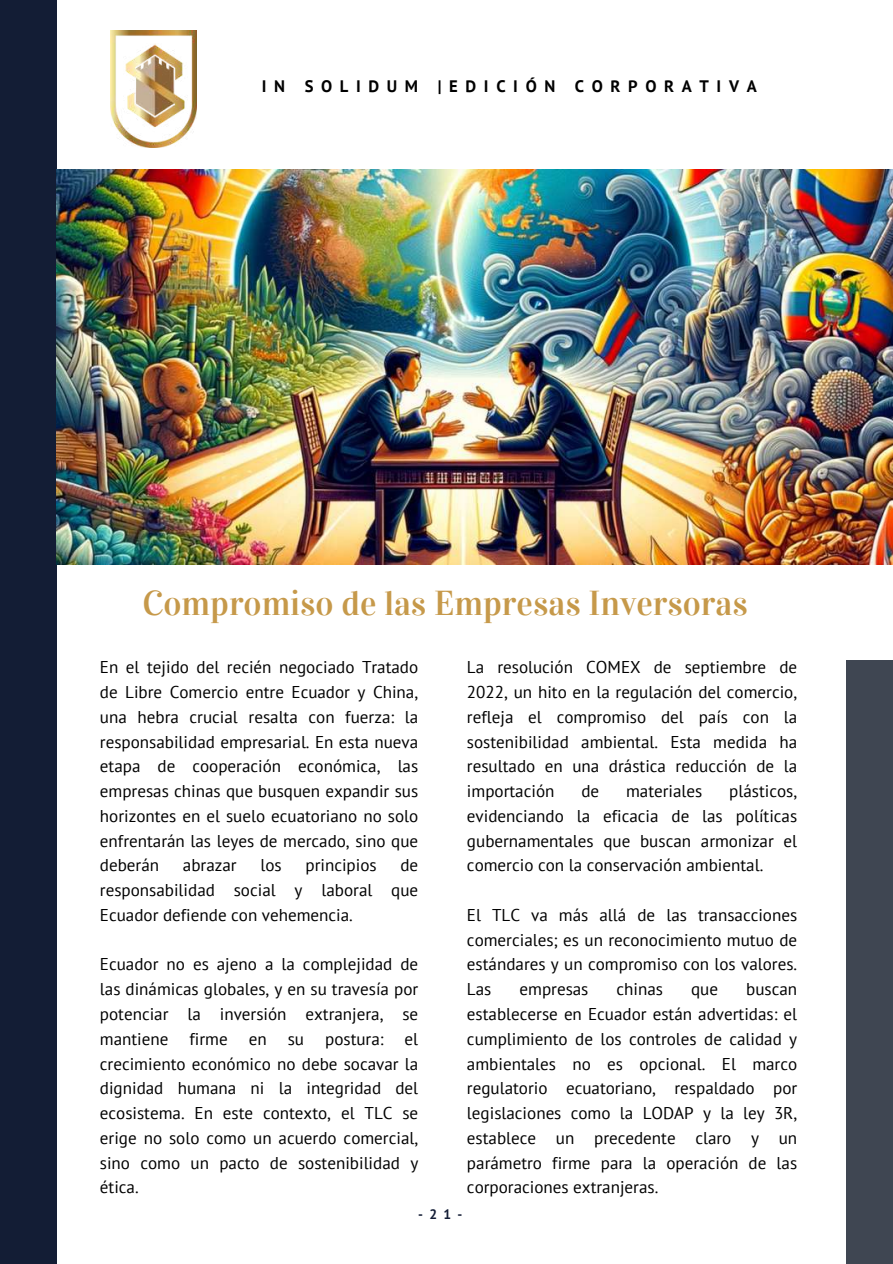
<style>
.page{position:relative;width:893px;height:1264px;background:#fff}
.page>*{position:absolute;margin:0;border:0;box-sizing:border-box;transform-origin:0 0}
.t1{font:34.5px "Vidaloka";color:#c6994a}
.t2{font:17.1px/24.8px "PT Sans";color:#000;text-align:justify}
.t3{font:700 16.65px "PT Sans";letter-spacing:.46em;color:#000}
.t4{font:700 13.65px "PT Sans";color:#131d35}
</style>
<div class="page">
<div style="left:0;top:0;width:56px;height:1263px;background:#131d35"></div>
<div style="left:845px;top:660px;width:47px;height:603px;background:#3f4652"></div>
<img style="left:110px;top:31px;width:87px;height:117px">
<img style="left:57px;top:169px;width:835px;height:395px">
<p class="t3" style="left:262px;top:75px;width:496px">IN SOLIDUM |EDICIÓN CORPORATIVA</p>
<h1 class="t1" style="left:142px;top:582px;width:607px">Compromiso de las Empresas Inversoras</h1>
<p class="t2" style="left:100px;top:654px;width:320px">En el tejido del recién negociado Tratado de Libre Comercio entre Ecuador y China, una hebra crucial resalta con fuerza: la responsabilidad empresarial. En esta nueva etapa de cooperación económica, las empresas chinas que busquen expandir sus horizontes en el suelo ecuatoriano no solo enfrentarán las leyes de mercado, sino que deberán</p>
<p class="t2" style="left:183px;top:852px;width:55px">abrazar</p>
<p class="t2" style="left:260px;top:852px;width:23px">los</p>
<p class="t2" style="left:305px;top:852px;width:73px">principios</p>
<p class="t2" style="left:100px;top:852px;width:320px;text-indent:300px">de responsabilidad social y laboral que Ecuador defiende con vehemencia.</p>
<p class="t2" style="left:100px;top:951px;width:320px">Ecuador no es ajeno a la complejidad de las dinámicas globales, y en su travesía por potenciar la inversión extranjera, se mantiene firme en su postura: el crecimiento económico no debe socavar la dignidad humana ni la integridad del ecosistema. En este contexto, el TLC se erige no solo como un acuerdo comercial, sino como un pacto de sostenibilidad y ética.</p>
<p class="t2" style="left:467px;top:654px;width:332px">La resolución COMEX de septiembre de 2022, un hito en la regulación del comercio, refleja el compromiso del país con la sostenibilidad ambiental. Esta medida ha resultado en una drástica reducción de la importación</p>
<p class="t2" style="left:467px;top:778px;width:332px;text-indent:262px">plásticos, evidenciando la eficacia de las políticas gubernamentales que buscan armonizar el comercio con la conservación ambiental.</p>
<p class="t2" style="left:467px;top:902px;width:332px">El TLC va más allá de las transacciones comerciales; es un reconocimiento mutuo de estándares y un compromiso con los valores.<br>Las</p>
<p class="t2" style="left:581px;top:778px;width:19px">de</p>
<p class="t2" style="left:626px;top:778px;width:78px">materiales</p>
<p class="t2" style="left:519px;top:976px;width:70px">empresas</p>
<p class="t2" style="left:616px;top:976px;width:48px">chinas</p>
<p class="t2" style="left:691px;top:976px;width:28px">que</p>
<p class="t2" style="left:467px;top:976px;width:332px;text-indent:279px">buscan establecerse en Ecuador están advertidas: el cumplimiento de los controles de calidad y ambientales no es opcional. El marco regulatorio ecuatoriano, respaldado por legislaciones como la LODAP y la ley 3R, establece un precedente claro y un parámetro firme para la operación de las corporaciones extranjeras.</p>
<p class="t4" style="left:418px;top:1204px;width:46px">-21-</p>
</div>
